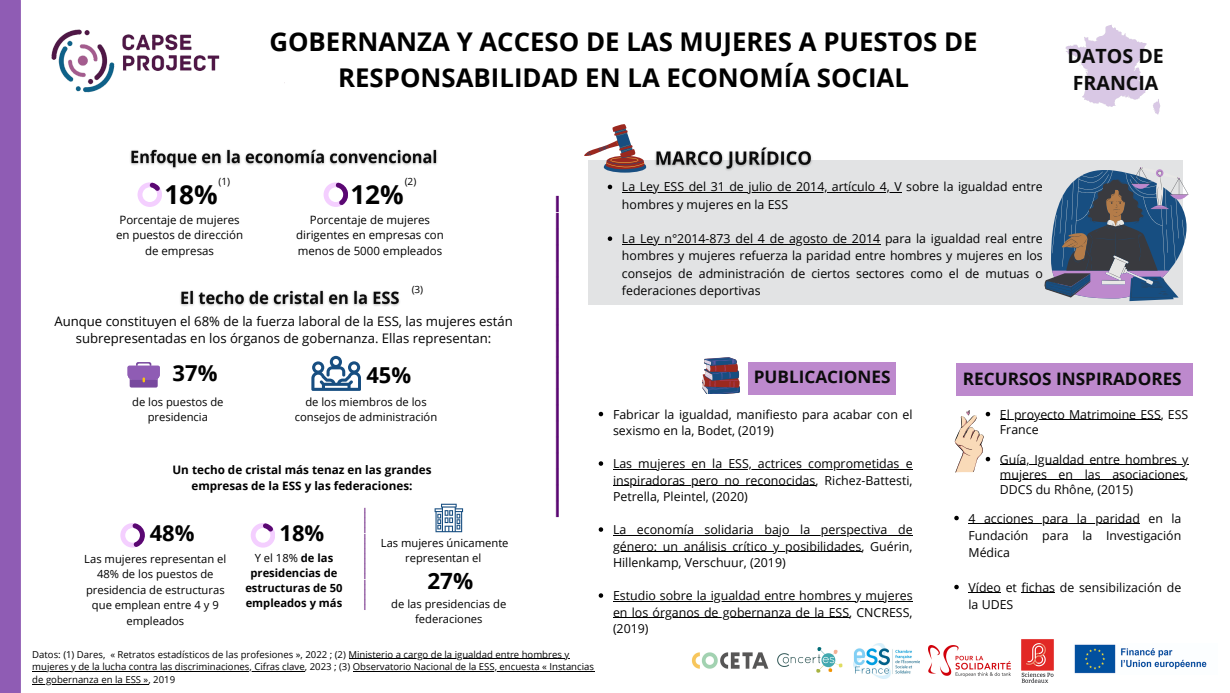
<style>
.page{position:relative;width:1230px;height:693px;background:#fff}
.page>*{position:absolute;margin:0;border:0;box-sizing:border-box;transform-origin:0 0}
.t1{font:700 39px "Open Sans";color:#5a0772}
.t2{font:700 26.2px "Open Sans";color:#000}
.t3{font:700 25.8px/36px "Open Sans";color:#000;text-align:center}
.t4{font:700 22.4px "Open Sans";color:#000}
.t5{font:700 22px "Open Sans";color:#000}
.t6{font:700 19.6px/27px "Open Sans";color:#0c0c0c}
.t7{font:700 17.2px "Open Sans";color:#0c0c0c}
.t8{font:13.1px/17.7px "Open Sans";color:#000;text-align:center}
.t9{font:12.4px/17.2px "Open Sans";color:#000}
.t10{font:700 12.4px "Open Sans";color:#5a0772}
.t11{font:700 11.7px/16.1px "Open Sans";color:#000;text-align:center}
.t12{font:11.5px/15.6px "Open Sans";color:#000;text-align:center}
.t13{font:11.2px/15.5px "Open Sans";color:#000;text-align:center}
.t14{font:700 11.2px/15px "Open Sans";color:#000;text-align:center}
.t15{font:10px "Open Sans";color:#000}
.t16{font:9.6px "Open Sans";color:#000}
.s1{font-weight:400}
</style>
<div class="page">
<div style="left:0;top:0;width:21px;height:693px;background:#8f5cb4"></div>
<img style="left:853px;top:643px;width:66px;height:36px">
<img style="left:1021px;top:639px;width:33px;height:44px">
<img style="left:691px;top:652px;width:78px;height:17px">
<img style="left:777px;top:647px;width:66px;height:26px">
<img style="left:928px;top:646px;width:82px;height:30px">
<img style="left:1074px;top:644px;width:133px;height:30px">
<div style="left:588px;top:160px;width:595px;height:145px;background:#e2e3e4"></div>
<svg style="left:584px;top:124px;width:62px;height:49px"></svg>
<div style="left:749px;top:362px;width:147px;height:32px;background:#bd89cd"></div>
<svg style="left:702px;top:358px;width:38px;height:36px"></svg>
<svg style="left:599px;top:412px;width:4px;height:4px"></svg>
<svg style="left:599px;top:461px;width:4px;height:5px"></svg>
<hr style="left:613px;top:469px;width:300px;height:1px;background:#000">
<hr style="left:613px;top:485px;width:202px;height:1px;background:#000">
<svg style="left:599px;top:527px;width:4px;height:5px"></svg>
<hr style="left:613px;top:535px;width:300px;height:1px;background:#000">
<hr style="left:613px;top:551px;width:248px;height:1px;background:#000">
<svg style="left:599px;top:593px;width:4px;height:5px"></svg>
<hr style="left:613px;top:601px;width:300px;height:1px;background:#000">
<hr style="left:613px;top:617px;width:236px;height:1px;background:#000">
<svg style="left:608px;top:185px;width:4px;height:4px"></svg>
<hr style="left:622px;top:192px;width:280px;height:1px;background:#000">
<svg style="left:608px;top:236px;width:4px;height:5px"></svg>
<hr style="left:622px;top:244px;width:258px;height:1px;background:#000">
<img style="left:655px;top:147px;width:157px;height:24px">
<hr style="left:1000px;top:419px;width:161px;height:1px;background:#000">
<hr style="left:1000px;top:464px;width:188px;height:1px;background:#000">
<hr style="left:1000px;top:479px;width:185px;height:1px;background:#000">
<img style="left:180px;top:290px;width:220px;height:16px">
<svg style="left:435px;top:504px;width:28px;height:28px"></svg>
<svg style="left:251px;top:523px;width:24px;height:25px"></svg>
<svg style="left:120px;top:523px;width:25px;height:25px"></svg>
<svg style="left:128px;top:362px;width:32px;height:26px"></svg>
<svg style="left:311px;top:356px;width:50px;height:35px"></svg>
<hr style="left:349px;top:658px;width:221px;height:1px;background:#000">
<hr style="left:32px;top:671px;width:273px;height:1px;background:#000">
<hr style="left:353px;top:671px;width:241px;height:1px;background:#000">
<hr style="left:32px;top:684px;width:117px;height:1px;background:#000">
<svg style="left:1066px;top:25px;width:94px;height:89px"></svg>
<svg style="left:1044px;top:167px;width:144px;height:134px"></svg>
<div style="left:957px;top:363px;width:236px;height:32px;background:#bd89cd"></div>
<img style="left:130px;top:149px;width:308px;height:20px">
<svg style="left:138px;top:182px;width:24px;height:25px"></svg>
<svg style="left:324px;top:182px;width:24px;height:25px"></svg>
<svg style="left:955px;top:410px;width:35px;height:63px"></svg>
<svg style="left:954px;top:516px;width:5px;height:4px"></svg>
<hr style="left:969px;top:523px;width:171px;height:1px;background:#000">
<svg style="left:954px;top:585px;width:5px;height:4px"></svg>
<hr style="left:969px;top:592px;width:32px;height:1px;background:#000">
<hr style="left:1022px;top:592px;width:33px;height:1px;background:#000">
<img style="left:51px;top:29px;width:234px;height:64px">
<div style="left:118px;top:75px;width:166px;height:25px;background:#fff"></div>
<p class="t3" style="left:269px;top:23px;width:710px">GOBERNANZA Y ACCESO DE LAS MUJERES A PUESTOS DE<br>RESPONSABILIDAD EN LA ECONOMÍA SOCIAL</p>
<p class="t6" style="left:1067px;top:42px;width:98px">DATOS DE<br>FRANCIA</p>
<p class="t15" style="left:219px;top:174px;width:13px">(1)</p>
<h3 class="t2" style="left:164px;top:176px;width:55px">18%</h3>
<h3 class="t12" style="left:116px;top:212px;width:129px">Porcentaje de mujeres en puestos de dirección de empresas</h3>
<p class="t15" style="left:405px;top:174px;width:13px">(2)</p>
<p class="t2" style="left:350px;top:176px;width:55px">12%</p>
<h3 class="t12" style="left:296px;top:212px;width:149px">Porcentaje de mujeres dirigentes en empresas con menos de 5000 empleados</h3>
<p class="t15" style="left:412px;top:282px;width:13px">(3)</p>
<p class="t8" style="left:54px;top:312px;width:460px">Aunque constituyen el 68% de la fuerza laboral de la ESS, las mujeres están subrepresentadas en los órganos de gobernanza. Ellas representan:</p>
<p class="t5" style="left:173px;top:358px;width:46px">37%</p>
<p class="t5" style="left:366px;top:359px;width:46px">45%</p>
<p class="t13" style="left:132px;top:394px;width:93px">de los puestos de presidencia</p>
<p class="t13" style="left:295px;top:394px;width:144px">de los miembros de los consejos de administración</p>
<p class="t11" style="left:172px;top:461px;width:261px">Un techo de cristal más tenaz en las grandes empresas de la ESS y las federaciones:</p>
<h3 class="t5" style="left:150px;top:518px;width:46px">48%</h3>
<h5 class="t5" style="left:280px;top:518px;width:46px">18%</h5>
<p class="t13" style="left:84px;top:551px;width:144px">Las mujeres representan el<br>48% de los puestos de presidencia de estructuras que emplean entre 4 y 9 empleados</p>
<h3 class="t14" style="left:245px;top:550px;width:99px"><span class="s1">Y el 18%</span> de las presidencias de estructuras de 50 empleados y más</h3>
<p class="t10" style="left:350px;top:610px;width:104px;rotate:-90deg">____________________</p>
<h5 class="t13" style="left:381px;top:534px;width:129px">Las mujeres únicamente representan el</h5>
<p class="t13" style="left:391px;top:596px;width:117px">de las presidencias de federaciones</p>
<p class="t4" style="left:428px;top:566px;width:47px">27%</p>
<p class="t1" style="left:511px;top:517px;width:322px;rotate:-90deg">____________________</p>
<p class="t16" style="left:32px;top:647px;width:538px">Datos: (1) Dares, « Retratos estadísticos de las profesiones », 2022 ; (2) Ministerio a cargo de la igualdad entre hombres y</p>
<p class="t16" style="left:32px;top:660px;width:563px">mujeres y de la lucha contra las discriminaciones, Cifras clave, 2023 ; (3) Observatorio Nacional de la ESS, encuesta « Instancias</p>
<p class="t16" style="left:32px;top:673px;width:144px">de gobernanza en la ESS », 2019</p>
<p class="t9" style="left:622px;top:178px;width:422px">La Ley ESS del 31 de julio de 2014, artículo 4, V sobre la igualdad entre hombres y mujeres en la ESS</p>
<p class="t9" style="left:622px;top:230px;width:422px;text-align:justify">La Ley n°2014-873 del 4 de agosto de 2014 para la igualdad real entre hombres y mujeres refuerza la paridad entre hombres y mujeres en los consejos de administración de ciertos sectores como el de mutuas o federaciones deportivas</p>
<p class="t7" style="left:754px;top:364px;width:138px">PUBLICACIONES</p>
<p class="t9" style="left:613px;top:405px;width:301px;line-height:16.5px">Fabricar la igualdad, manifiesto para acabar con el sexismo en la, Bodet, (2019)</p>
<p class="t9" style="left:613px;top:455px;width:301px">Las mujeres en la ESS, actrices comprometidas e</p>
<p class="t9" style="left:613px;top:471px;width:301px;line-height:16.5px">inspiradoras pero no reconocidas, Richez-Battesti,<br>Petrella, Pleintel, (2020)</p>
<p class="t9" style="left:613px;top:521px;width:301px">La economía solidaria bajo la perspectiva de</p>
<h2 class="t9" style="left:613px;top:537px;width:301px;line-height:16.5px">género: un análisis crítico y posibilidades, Guérin,<br>Hillenkamp, Verschuur, (2019)</h2>
<h2 class="t9" style="left:613px;top:587px;width:301px">Estudio sobre la igualdad entre hombres y mujeres</h2>
<h2 class="t9" style="left:613px;top:603px;width:301px;line-height:16.5px">en los órganos de gobernanza de la ESS, CNCRESS, (2019)</h2>
<p class="t7" style="left:963px;top:367px;width:220px">RECURSOS INSPIRADORES</p>
<p class="t9" style="left:1000px;top:406px;width:190px;line-height:15px">El proyecto Matrimoine ESS, ESS<br>France</p>
<p class="t9" style="left:1000px;top:450px;width:190px">Guía, Igualdad entre hombres y</p>
<p class="t9" style="left:1000px;top:466px;width:190px;line-height:15px">mujeres en las asociaciones,<br>DDCS du Rhône, (2015)</p>
<p class="t9" style="left:969px;top:509px;width:214px;text-align:justify">4 acciones para la paridad en la Fundación para la Investigación Médica</p>
<p class="t9" style="left:969px;top:578px;width:214px">Vídeo et fichas de sensibilización de la UDES</p>
</div>
